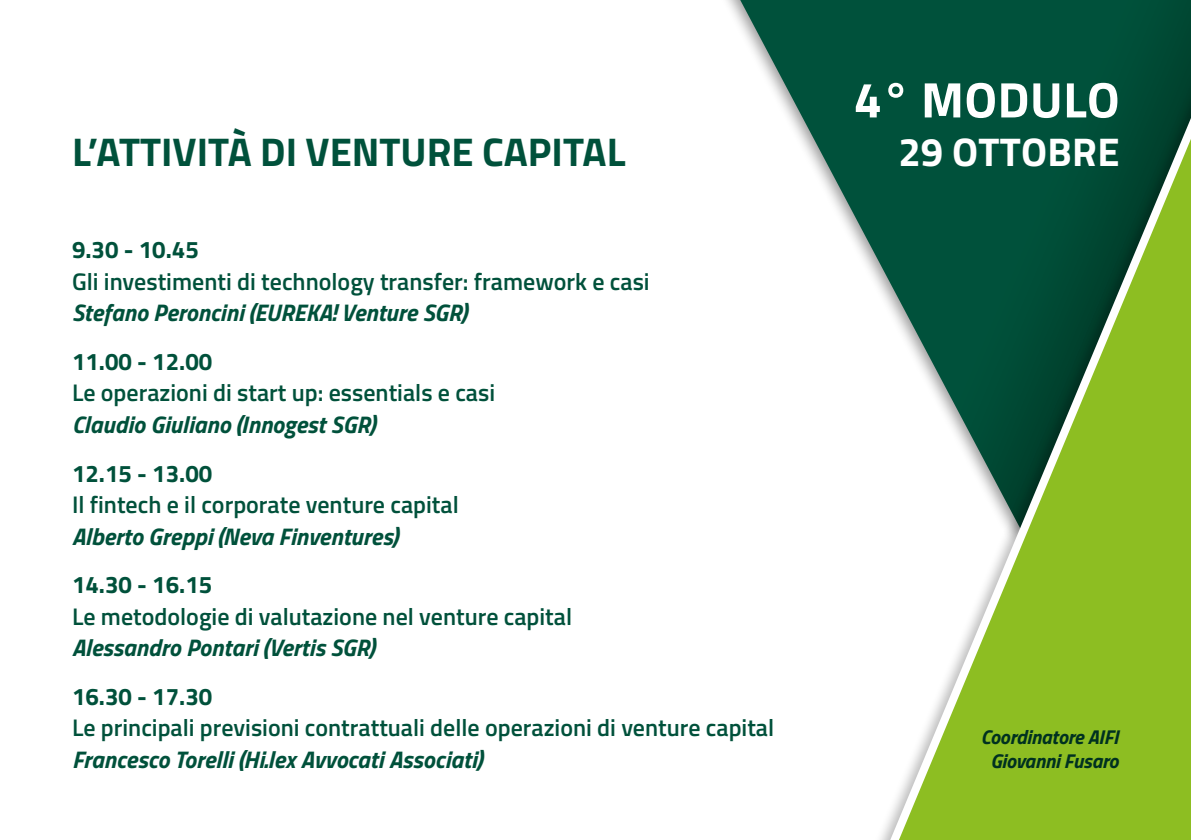
<style>
.page{position:relative;width:1191px;height:840px;background:#fff}
.page>*{position:absolute;margin:0;border:0;box-sizing:border-box;transform-origin:0 0}
.t1{font:700 50px "Titillium Web";letter-spacing:.01em;color:#fff}
.t2{font:700 40px "Titillium Web";color:#00513b}
.t3{font:700 40px "Titillium Web";letter-spacing:.01em;color:#fff}
.t4{font:600 24px "Titillium Web";color:#00513b}
.t5{font:italic 700 24px "Titillium Web";color:#00513b}
.t6{font:700 24px "Titillium Web";color:#00513b}
.t7{font:italic 700 20px/24px "Titillium Web";letter-spacing:-.01em;color:#003120;text-align:center}
</style>
<div class="page">
<svg style="left:740px;top:0;width:113px;height:238px"></svg>
<div style="left:853px;top:0;width:338px;height:839px;background:#000;opacity:.27"></div>
<svg style="left:860px;top:0;width:331px;height:839px"></svg>
<h2 class="t2" style="left:72px;top:121px;width:555px">L’ATTIVITÀ DI VENTURE CAPITAL</h2>
<p class="t6" style="left:72px;top:231px;width:128px">9.30 - 10.45</p>
<p class="t4" style="left:72px;top:263px;width:579px">Gli investimenti di technology transfer: framework e casi</p>
<p class="t5" style="left:72px;top:294px;width:396px">Stefano Peroncini (EUREKA! Venture SGR)</p>
<p class="t6" style="left:72px;top:343px;width:142px">11.00 - 12.00</p>
<p class="t4" style="left:72px;top:375px;width:425px">Le operazioni di start up: essentials e casi</p>
<p class="t5" style="left:72px;top:405px;width:304px">Claudio Giuliano (Innogest SGR)</p>
<p class="t6" style="left:72px;top:454px;width:142px">12.15 - 13.00</p>
<p class="t4" style="left:72px;top:486px;width:388px">Il fintech e il corporate venture capital</p>
<p class="t5" style="left:72px;top:517px;width:327px">Alberto Greppi (Neva Finventures)</p>
<p class="t6" style="left:72px;top:566px;width:142px">14.30 - 16.15</p>
<p class="t4" style="left:72px;top:598px;width:501px">Le metodologie di valutazione nel venture capital</p>
<p class="t5" style="left:72px;top:628px;width:304px">Alessandro Pontari (Vertis SGR)</p>
<p class="t6" style="left:72px;top:677px;width:142px">16.30 - 17.30</p>
<p class="t4" style="left:72px;top:709px;width:703px">Le principali previsioni contrattuali delle operazioni di venture capital</p>
<p class="t5" style="left:72px;top:740px;width:412px">Francesco Torelli (Hi.lex Avvocati Associati)</p>
<h1 class="t1" style="left:853px;top:62px;width:267px">4° MODULO</h1>
<h2 class="t3" style="left:898px;top:121px;width:223px">29 OTTOBRE</h2>
<p class="t7" style="left:980px;top:723px;width:139px">Coordinatore AIFI<br>Giovanni Fusaro</p>
</div>
